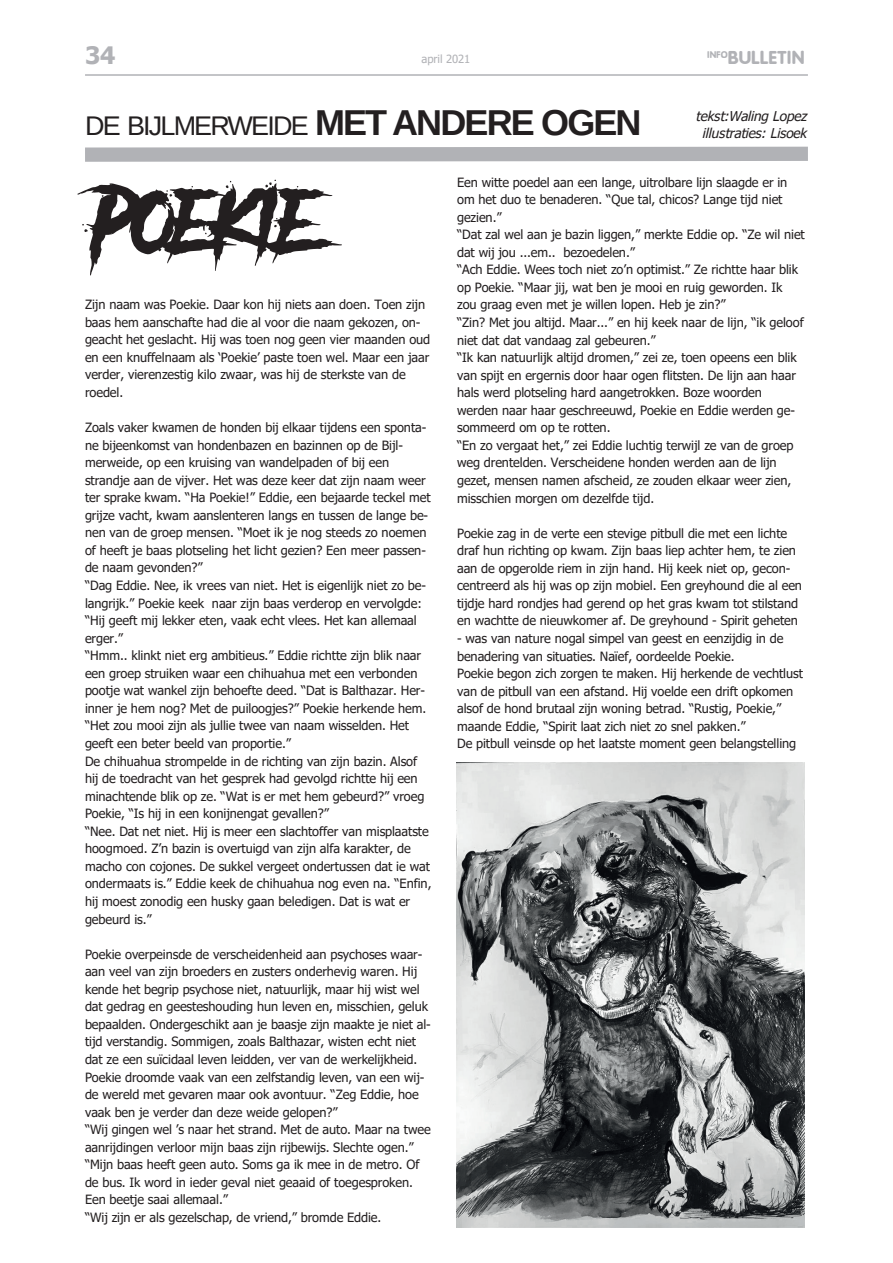
<style>
.page{position:relative;width:893px;height:1263px;background:#fff}
.page>*{position:absolute;margin:0;border:0;box-sizing:border-box;transform-origin:0 0}
.t1{font:82.5px "Another Danger Demo";color:#231f20}
.t2{font:27px "Liberation Sans";letter-spacing:-.07em;color:#231f20}
.t3{font:700 24px "Tahoma";color:#b1b2b6}
.t4{font:700 18.6px "Ex Rounded";letter-spacing:-.005em;color:#b1b2b6}
.t5{font:italic 13.5px/17.5px "Tahoma W01";letter-spacing:-.005em;color:#231f20;text-align:center}
.t6{font:12.75px/17.5px "Tahoma";letter-spacing:-.005em;color:#231f20}
.t7{font:11.25px "Tahoma";letter-spacing:-.005em;color:#b1b2b6}
.t8{font:700 9.6px "Ex Rounded";color:#b1b2b6}
.s1{font-weight:700;font-size:36px}
</style>
<div class="page">
<hr style="left:85px;top:74px;width:723px;height:2px;background:#b1b2b6">
<svg style="left:85px;top:146px;width:723px;height:16px"></svg>
<img style="left:456px;top:762px;width:349px;height:465px">
<h3 class="t3" style="left:85px;top:40px;width:32px">34</h3>
<p class="t8" style="left:707px;top:49px;width:22px">INFO</p>
<p class="t7" style="left:421px;top:52px;width:50px">april 2021</p>
<h3 class="t4" style="left:728px;top:45px;width:78px">BULLETIN</h3>
<h2 class="t2" style="left:85px;top:111px;width:558px">DE BIJLMERWEIDE <span class="s1">MET ANDERE OGEN</span></h2>
<p class="t5" style="left:696px;top:107px;width:113px">tekst:Waling Lopez illustraties: Lisoek</p>
<h1 class="t1" style="left:92px;top:160px;width:230px">Poekie</h1>
<p class="t6" style="left:85px;top:295px;width:347px">Zijn naam was Poekie. Daar kon hij niets aan doen. Toen zijn baas hem aanschafte had die al voor die naam gekozen, on‐ geacht het geslacht. Hij was toen nog geen vier maanden oud en een knuffelnaam als ‘Poekie’ paste toen wel. Maar een jaar verder, vierenzestig kilo zwaar, was hij de sterkste van de roedel.</p>
<p class="t6" style="left:85px;top:418px;width:348px">Zoals vaker kwamen de honden bij elkaar tijdens een sponta‐ ne bijeenkomst van hondenbazen en bazinnen op de Bijl‐ merweide, op een kruising van wandelpaden of bij een strandje aan de vijver. Het was deze keer dat zijn naam weer ter sprake kwam. “Ha Poekie!” Eddie, een bejaarde teckel met grijze vacht, kwam aanslenteren langs en tussen de lange be‐ nen van de groep mensen. “Moet ik je nog steeds zo noemen of heeft je baas plotseling het licht gezien? Een meer passen‐ de naam gevonden?”<br>“Dag Eddie. Nee, ik vrees van niet. Het is eigenlijk niet zo be‐ langrijk.” Poekie keek naar zijn baas verderop en vervolgde: “Hij geeft mij lekker eten, vaak echt vlees. Het kan allemaal erger.”<br>“Hmm.. klinkt niet erg ambitieus.” Eddie richtte zijn blik naar een groep struiken waar een chihuahua met een verbonden pootje wat wankel zijn behoefte deed. “Dat is Balthazar. Her‐ inner je hem nog? Met de puiloogjes?” Poekie herkende hem. “Het zou mooi zijn als jullie twee van naam wisselden. Het geeft een beter beeld van proportie.”<br>De chihuahua strompelde in de richting van zijn bazin. Alsof hij de toedracht van het gesprek had gevolgd richtte hij een minachtende blik op ze. “Wat is er met hem gebeurd?” vroeg Poekie, “Is hij in een konijnengat gevallen?”<br>“Nee. Dat net niet. Hij is meer een slachtoffer van misplaatste hoogmoed. Z’n bazin is overtuigd van zijn alfa karakter, de macho con cojones. De sukkel vergeet ondertussen dat ie wat ondermaats is.” Eddie keek de chihuahua nog even na. “Enfin, hij moest zonodig een husky gaan beledigen. Dat is wat er gebeurd is.”</p>
<p class="t6" style="left:85px;top:945px;width:347px">Poekie overpeinsde de verscheidenheid aan psychoses waar‐ aan veel van zijn broeders en zusters onderhevig waren. Hij kende het begrip psychose niet, natuurlijk, maar hij wist wel dat gedrag en geesteshouding hun leven en, misschien, geluk bepaalden. Ondergeschikt aan je baasje zijn maakte je niet al‐ tijd verstandig. Sommigen, zoals Balthazar, wisten echt niet dat ze een suïcidaal leven leidden, ver van de werkelijkheid.<br>Poekie droomde vaak van een zelfstandig leven, van een wij‐ de wereld met gevaren maar ook avontuur. “Zeg Eddie, hoe vaak ben je verder dan deze weide gelopen?”<br>“Wij gingen wel ’s naar het strand. Met de auto. Maar na twee aanrijdingen verloor mijn baas zijn rijbewijs. Slechte ogen.” “Mijn baas heeft geen auto. Soms ga ik mee in de metro. Of de bus. Ik word in ieder geval niet geaaid of toegesproken.<br>Een beetje saai allemaal.”<br>“Wij zijn er als gezelschap, de vriend,” bromde Eddie.</p>
<p class="t6" style="left:457px;top:173px;width:349px">Een witte poedel aan een lange, uitrolbare lijn slaagde er in om het duo te benaderen. “Que tal, chicos? Lange tijd niet gezien.”<br>“Dat zal wel aan je bazin liggen,” merkte Eddie op. “Ze wil niet dat wij jou ...em.. bezoedelen.”<br>“Ach Eddie. Wees toch niet zo’n optimist.” Ze richtte haar blik op Poekie. “Maar jij, wat ben je mooi en ruig geworden. Ik zou graag even met je willen lopen. Heb je zin?”<br>“Zin? Met jou altijd. Maar...” en hij keek naar de lijn, “ik geloof niet dat dat vandaag zal gebeuren.”<br>“Ik kan natuurlijk altijd dromen,” zei ze, toen opeens een blik van spijt en ergernis door haar ogen flitsten. De lijn aan haar hals werd plotseling hard aangetrokken. Boze woorden werden naar haar geschreeuwd, Poekie en Eddie werden ge‐ sommeerd om op te rotten.<br>“En zo vergaat het,” zei Eddie luchtig terwijl ze van de groep weg drentelden. Verscheidene honden werden aan de lijn gezet, mensen namen afscheid, ze zouden elkaar weer zien, misschien morgen om dezelfde tijd.</p>
<p class="t6" style="left:457px;top:524px;width:346px">Poekie zag in de verte een stevige pitbull die met een lichte draf hun richting op kwam. Zijn baas liep achter hem, te zien aan de opgerolde riem in zijn hand. Hij keek niet op, gecon‐ centreerd als hij was op zijn mobiel. Een greyhound die al een tijdje hard rondjes had gerend op het gras kwam tot stilstand en wachtte de nieuwkomer af. De greyhound - Spirit geheten</p>
<p class="t6" style="left:457px;top:629px;width:347px">- was van nature nogal simpel van geest en eenzijdig in de benadering van situaties. Naïef, oordeelde Poekie.<br>Poekie begon zich zorgen te maken. Hij herkende de vechtlust van de pitbull van een afstand. Hij voelde een drift opkomen alsof de hond brutaal zijn woning betrad. “Rustig, Poekie,” maande Eddie, “Spirit laat zich niet zo snel pakken.”<br>De pitbull veinsde op het laatste moment geen belangstelling</p>
</div>
